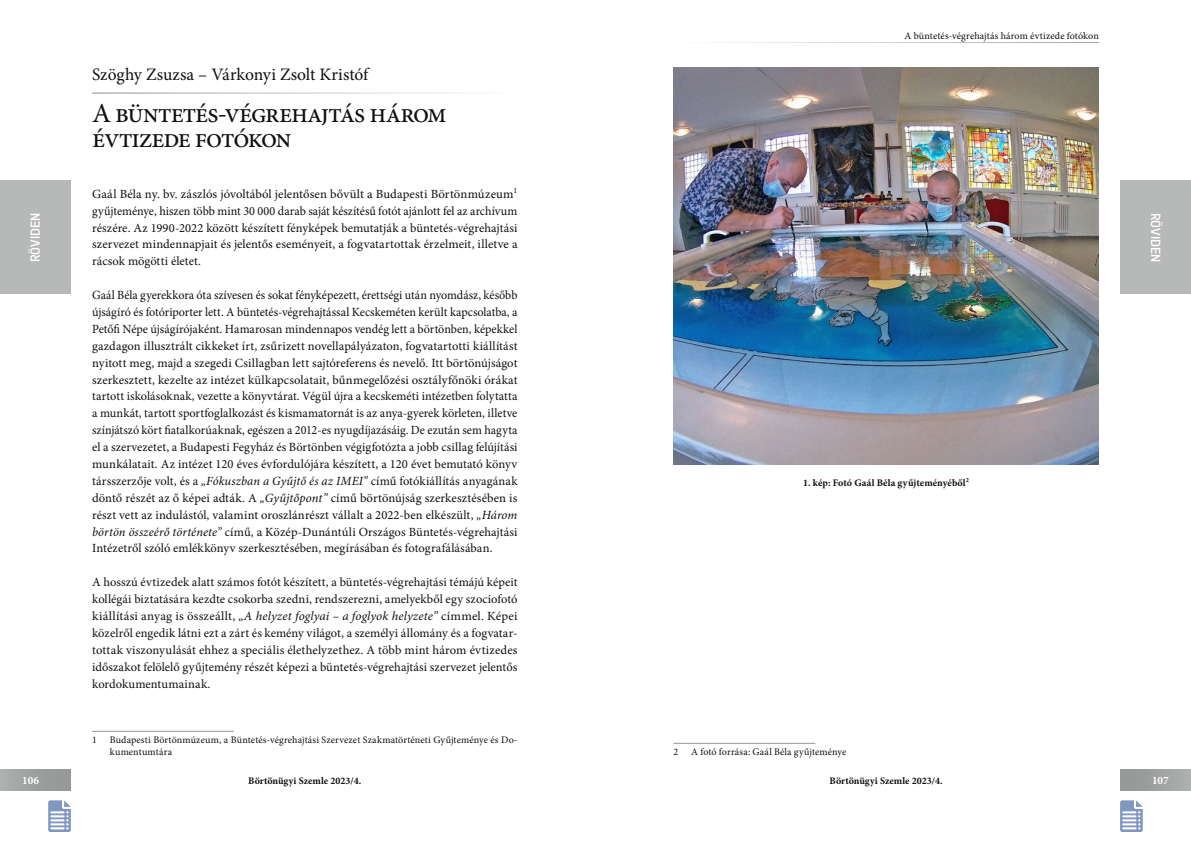
<style>
.page{position:relative;width:1191px;height:844px;background:#fff}
.page>*{position:absolute;margin:0;border:0;box-sizing:border-box;transform-origin:0 0}
.t1{font:27.5px/25px "Minion Pro";letter-spacing:-.045em;color:#0f0f0d}
.t2{font:17.5px "Minion Pro";letter-spacing:.01em;color:#0f0f0d}
.t3{font:700 13.12px "Lintel";letter-spacing:-.005em;color:#fff}
.t4{font:12.5px/16.9px "Minion Pro";letter-spacing:.005em;color:#0f0f0d;text-align:justify}
.t5{font:700 11.25px "Minion Pro";color:#fff}
.t6{font:10px/12px "Minion Pro";letter-spacing:.005em;color:#0f0f0d}
.t7{font:700 10px "Minion Pro";letter-spacing:.005em;color:#0f0f0d}
.s1{font-style:italic}
</style>
<div class="page">
<div style="left:0;top:769px;width:71px;height:21px;background:linear-gradient(to right,#acaeae,#929494)"></div>
<div style="left:1120px;top:769px;width:71px;height:21px;background:linear-gradient(to right,#939594,#adafaf)"></div>
<div style="left:0;top:181px;width:71px;height:113px;background:#b7b9b9"></div>
<div style="left:1120px;top:181px;width:71px;height:113px;background:#b7b9b9"></div>
<hr style="left:92px;top:730px;width:142px;height:1px;background:#969898">
<hr style="left:673px;top:742px;width:142px;height:1px;background:#969898">
<img style="left:673px;top:67px;width:425px;height:397px">
<svg style="left:1120px;top:800px;width:22px;height:31px"></svg>
<svg style="left:48px;top:800px;width:23px;height:31px"></svg>
<h2 class="t2" style="left:92px;top:63px;width:279px">Szöghy Zsuzsa – Várkonyi Zsolt Kristóf</h2>
<h1 class="t1" style="left:92px;top:101px;width:356px">A büntetés-végrehajtás három évtizede fotókon</h1>
<p class="t6" style="left:904px;top:30px;width:196px">A büntetés-végrehajtás három évtizede fotókon</p>
<p class="t4" style="left:92px;top:185px;width:427px">Gaál Béla ny. bv. zászlós jóvoltából jelentősen bővült a Budapesti Börtönmúzeum<sup>1 </sup>gyűjteménye, hiszen több mint 30 000 darab saját készítésű fotót ajánlott fel az archívum részére. Az 1990-2022 között készített fényképek bemutatják a büntetés-végrehajtási szervezet mindennapjait és jelentős eseményeit, a fogvatartottak érzelmeit, illetve a rácsok mögötti életet.</p>
<p class="t4" style="left:92px;top:286px;width:427px">Gaál Béla gyerekkora óta szívesen és sokat fényképezett, érettségi után nyomdász, később újságíró és fotóriporter lett. A büntetés-végrehajtással Kecskeméten került kapcsolatba, a Petőfi Népe újságírójaként. Hamarosan mindennapos vendég lett a börtönben, képekkel gazdagon illusztrált cikkeket írt, zsűrizett novellapályázaton, fogvatartotti kiállítást nyitott meg, majd a szegedi Csillagban lett sajtóreferens és nevelő. Itt börtönújságot szerkesztett, kezelte az intézet külkapcsolatait, bűnmegelőzési osztályfőnöki órákat tartott iskolásoknak, vezette a könyvtárat. Végül újra a kecskeméti intézetben folytatta a munkát, tartott sportfoglalkozást és kismamatornát is az anya-gyerek körleten, illetve színjátszó kört fiatalkorúaknak, egészen a 2012-es nyugdíjazásáig. De ezután sem hagyta el a szervezetet, a Budapesti Fegyház és Börtönben végigfotózta a jobb csillag felújítási munkálatait. Az intézet 120 éves évfordulójára készített, a 120 évet bemutató könyv társszerzője volt, és a <span class="s1">„Fókuszban a Gyűjtő és az IMEI”</span> című fotókiállítás anyagának döntő részét az ő képei adták. A <span class="s1">„Gyűjtőpont”</span> című börtönújság szerkesztésében is részt vett az indulástól, valamint oroszlánrészt vállalt a 2022-ben elkészült, <span class="s1">„Három börtön összeérő története”</span> című, a Közép-Dunántúli Országos Büntetés-végrehajtási Intézetről szóló emlékkönyv szerkesztésében, megírásában és fotografálásában.</p>
<p class="t4" style="left:92px;top:573px;width:427px">A hosszú évtizedek alatt számos fotót készített, a büntetés-végrehajtási témájú képeit kollégái biztatására kezdte csokorba szedni, rendszerezni, amelyekből egy szociofotó kiállítási anyag is összeállt, <span class="s1">„A helyzet foglyai – a foglyok helyzete”</span> címmel. Képei közelről engedik látni ezt a zárt és kemény világot, a személyi állomány és a fogvatar&shy;tottak viszonyulását ehhez a speciális élethelyzethez. A több mint három évtizedes időszakot felölelő gyűjtemény részét képezi a büntetés-végrehajtási szervezet jelentős kordokumentumainak.</p>
<p class="t3" style="left:26px;top:262px;width:51px;rotate:-90deg">RÖVIDEN</p>
<p class="t3" style="left:1164px;top:212px;width:51px;rotate:90deg">RÖVIDEN</p>
<p class="t7" style="left:803px;top:476px;width:168px">1. kép: Fotó Gaál Béla gyűjteményéből<sup>2</sup></p>
<p class="t6" style="left:92px;top:734px;width:6px">1</p>
<p class="t6" style="left:110px;top:734px;width:409px">Budapesti Börtönmúzeum, a Büntetés-végrehajtási Szervezet Szakmatörténeti Gyűjteménye és Do&shy;kumentumtára</p>
<p class="t6" style="left:673px;top:746px;width:6px">2</p>
<p class="t6" style="left:691px;top:746px;width:157px">A fotó forrása: Gaál Béla gyűjteménye</p>
<p class="t5" style="left:22px;top:772px;width:18px">106</p>
<p class="t5" style="left:1152px;top:772px;width:18px">107</p>
<p class="t7" style="left:248px;top:773px;width:114px">Börtönügyi Szemle 2023/4.</p>
<p class="t7" style="left:829px;top:773px;width:114px">Börtönügyi Szemle 2023/4.</p>
</div>
